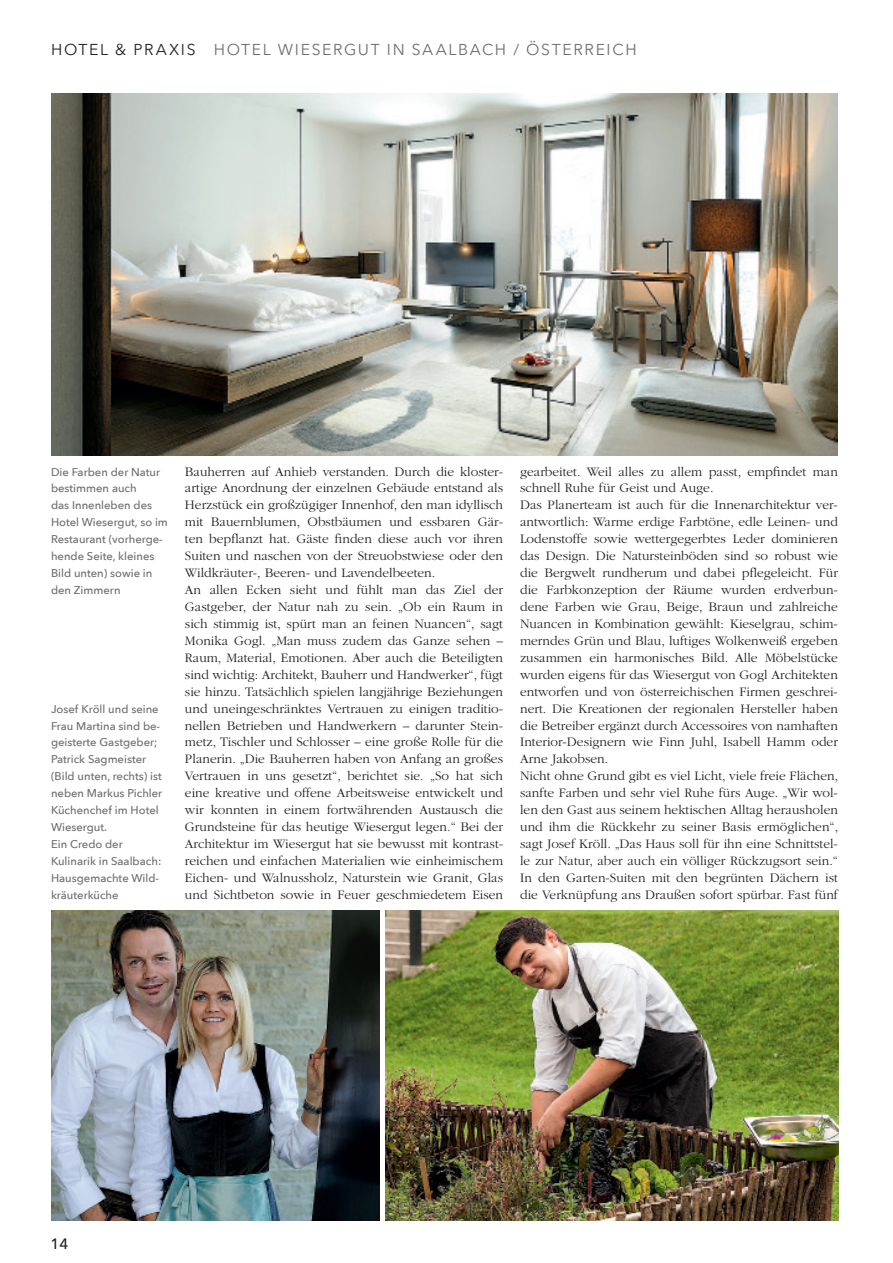
<style>
.page{position:relative;width:893px;height:1263px;background:#fff}
.page>*{position:absolute;margin:0;border:0;box-sizing:border-box;transform-origin:0 0}
.t1{font:15.75px "Avenir Next";letter-spacing:.105em;color:#6c6d70}
.t2{font:500 15px "Avenir Next";color:#231f20}
._01_copy{font:300 13.5px/17px "ITC Garamond Std";color:#231f20;text-align:justify}
._01_bu{font:500 11.25px/17px "Avenir Next";color:#6c6d70}
.s1{color:#231f20}
</style>
<div class="page">
<img style="left:386px;top:910px;width:452px;height:310px">
<img style="left:51px;top:93px;width:787px;height:362px">
<img style="left:51px;top:911px;width:328px;height:309px">
<p class="t1" style="left:51px;top:40px;width:587px"><span class="s1">HOTEL &amp; PRAXIS</span> HOTEL WIESERGUT IN SAALBACH / ÖSTERREICH</p>
<p class="_01_bu" style="left:51px;top:463px;width:118px">Die Farben der Natur bestimmen auch<br>das Innenleben des<br>Hotel Wiesergut, so im<br>Restaurant (vorherge&shy;hende Seite, kleines<br>Bild unten) sowie in den Zimmern</p>
<p class="_01_bu" style="left:51px;top:700px;width:113px">Josef Kröll und seine<br>Frau Martina sind be&shy;geisterte Gastgeber;<br>Patrick Sagmeister (Bild unten, rechts) ist neben Markus Pichler<br>Küchenchef im Hotel<br>Wiesergut.</p>
<p class="_01_bu" style="left:51px;top:835px;width:112px">Ein Credo der<br>Kulinarik in Saalbach:<br>Hausgemachte Wild&shy;kräuterküche</p>
<p class="_01_copy" style="left:185px;top:463px;width:320px">Bauherren auf Anhieb verstanden. Durch die kloster&shy;artige Anordnung der einzelnen Gebäude entstand als Herzstück ein großzügiger Innenhof, den man idyllisch mit Bauernblumen, Obstbäumen und essbaren Gär&shy;ten bepflanzt hat. Gäste finden diese auch vor ihren Suiten und naschen von der Streuobstwiese oder den Wildkräuter-, Beeren- und Lavendelbeeten.</p>
<p class="_01_copy" style="left:185px;top:581px;width:320px">An allen Ecken sieht und fühlt man das Ziel der Gastgeber, der Natur nah zu sein. „Ob ein Raum in sich stimmig ist, spürt man an feinen Nuancen“, sagt Monika Gogl. „Man muss zudem das Ganze sehen – Raum, Material, Emotionen. Aber auch die Beteiligten sind wichtig: Architekt, Bauherr und Handwerker“, fügt sie hinzu. Tatsächlich spielen langjährige Beziehungen und uneingeschränktes Vertrauen zu einigen traditio&shy;nellen Betrieben und Handwerkern – darunter Stein&shy;metz, Tischler und Schlosser – eine große Rolle für die Planerin. „Die Bauherren haben von Anfang an großes Vertrauen in uns gesetzt“, berichtet sie. „So hat sich eine kreative und offene Arbeitsweise entwickelt und wir konnten in einem fortwährenden Austausch die Grundsteine für das heutige Wiesergut legen.“ Bei der Architektur im Wiesergut hat sie bewusst mit kontrast&shy;reichen und einfachen Materialien wie einheimischem Eichen- und Walnussholz, Naturstein wie Granit, Glas und Sichtbeton sowie in Feuer geschmiedetem Eisen</p>
<p class="_01_copy" style="left:520px;top:463px;width:319px">gearbeitet. Weil alles zu allem passt, empfindet man schnell Ruhe für Geist und Auge.</p>
<p class="_01_copy" style="left:520px;top:497px;width:319px">Das Planerteam ist auch für die Innenarchitektur ver&shy;antwortlich: Warme erdige Farbtöne, edle Leinen- und Lodenstoffe sowie wettergegerbtes Leder dominieren das Design. Die Natursteinböden sind so robust wie die Bergwelt rundherum und dabei pflegeleicht. Für die Farbkonzeption der Räume wurden erdverbun&shy;dene Farben wie Grau, Beige, Braun und zahlreiche Nuancen in Kombination gewählt: Kieselgrau, schim&shy;merndes Grün und Blau, luftiges Wolkenweiß ergeben zusammen ein harmonisches Bild. Alle Möbelstücke wurden eigens für das Wiesergut von Gogl Architekten entworfen und von österreichischen Firmen geschrei&shy;nert. Die Kreationen der regionalen Hersteller haben die Betreiber ergänzt durch Accessoires von namhaften Interior-Designern wie Finn Juhl, Isabell Hamm oder Arne Jakobsen.</p>
<p class="_01_copy" style="left:520px;top:768px;width:320px">Nicht ohne Grund gibt es viel Licht, viele freie Flächen, sanfte Farben und sehr viel Ruhe fürs Auge. „Wir wol&shy;len den Gast aus seinem hektischen Alltag herausholen und ihm die Rückkehr zu seiner Basis ermöglichen“, sagt Josef Kröll. „Das Haus soll für ihn eine Schnittstel&shy;le zur Natur, aber auch ein völliger Rückzugsort sein.“ In den Garten-Suiten mit den begrünten Dächern ist die Verknüpfung ans Draußen sofort spürbar. Fast fünf</p>
<p class="t2" style="left:50px;top:1235px;width:19px">14</p>
</div>
